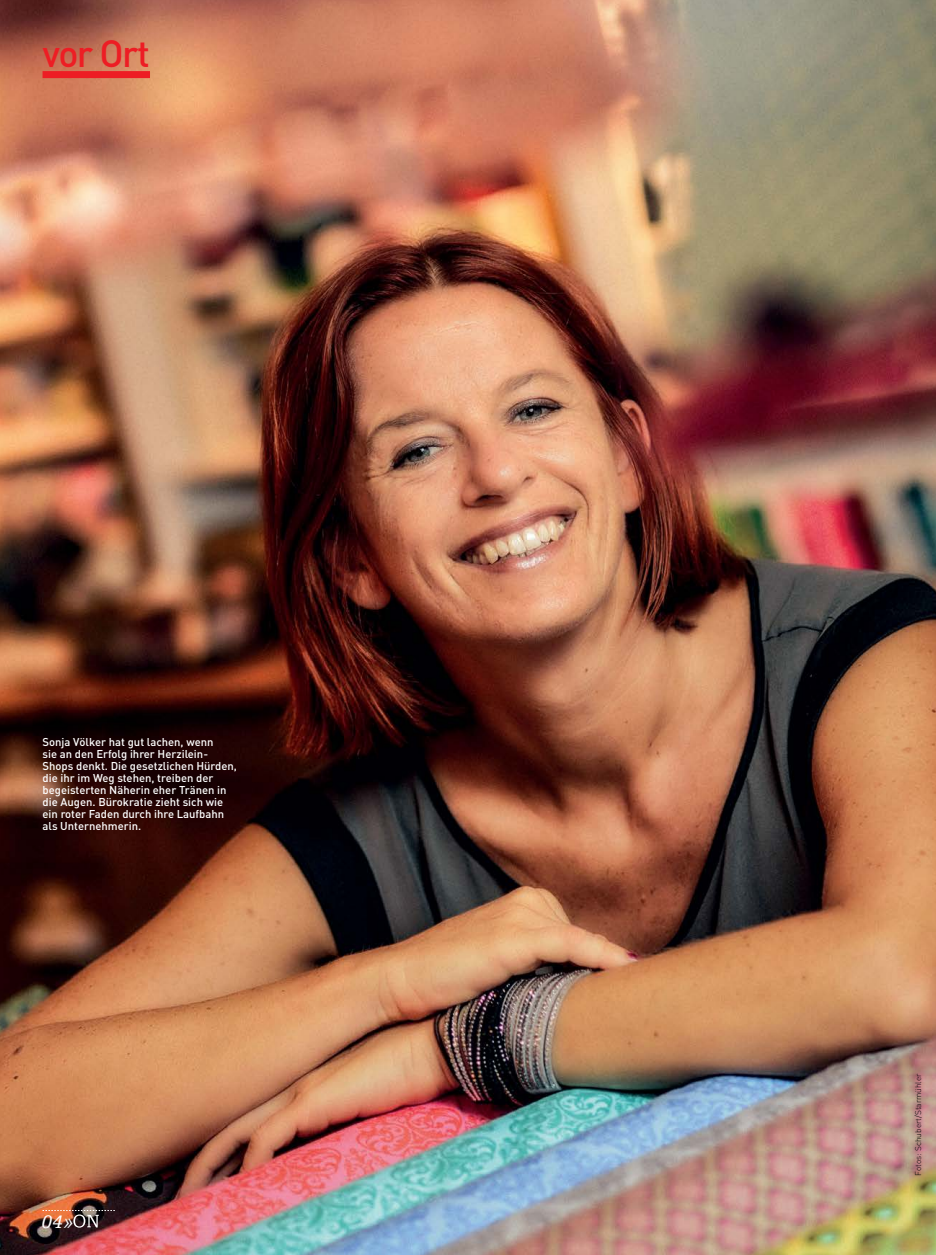
<style>
.page{position:relative;width:936px;height:1255px;background:#fff}
.page>*{position:absolute;margin:0;border:0;box-sizing:border-box;transform-origin:0 0}
.t1{font:500 37.5px "DIN";letter-spacing:-.04em;color:#ed1d24}
.t2{font:italic 19.2px "Egyptienne F";color:#fff}
.t3{font:500 11.25px "DIN";color:#fff}
.t4{font:300 8.25px "DIN";color:#000}
.s1{color:#000}
</style>
<div class="page">
<img style="left:0;top:0;width:935px;height:1254px">
<svg style="left:43px;top:1210px;width:72px;height:17px"></svg>
<div style="left:43px;top:71px;width:107px;height:7px;background:#ed1d24"></div>
<p class="t1" style="left:43px;top:30px;width:109px">vor Ort</p>
<p class="t3" style="left:43px;top:734px;width:172px">Sonja Völker hat gut lachen, wenn</p>
<p class="t3" style="left:43px;top:746px;width:167px">sie an den Erfolg ihrer Herzilein-</p>
<p class="t3" style="left:43px;top:758px;width:196px">Shops denkt. Die gesetzlichen Hürden,</p>
<p class="t3" style="left:43px;top:770px;width:172px">die ihr im Weg stehen, treiben der</p>
<p class="t3" style="left:43px;top:782px;width:185px">begeisterten Näherin eher Tränen in</p>
<p class="t3" style="left:43px;top:794px;width:182px">die Augen. Bürokratie zieht sich wie</p>
<p class="t3" style="left:43px;top:806px;width:183px">ein roter Faden durch ihre Laufbahn</p>
<p class="t3" style="left:43px;top:818px;width:100px">als Unternehmerin.</p>
<p class="t2" style="left:41px;top:1210px;width:33px">04»<span class="s1">»</span></p>
<p class="t4" style="left:913px;top:1175px;width:104px;rotate:-90deg">Fotos: Schubert/Starmühler</p>
</div>
